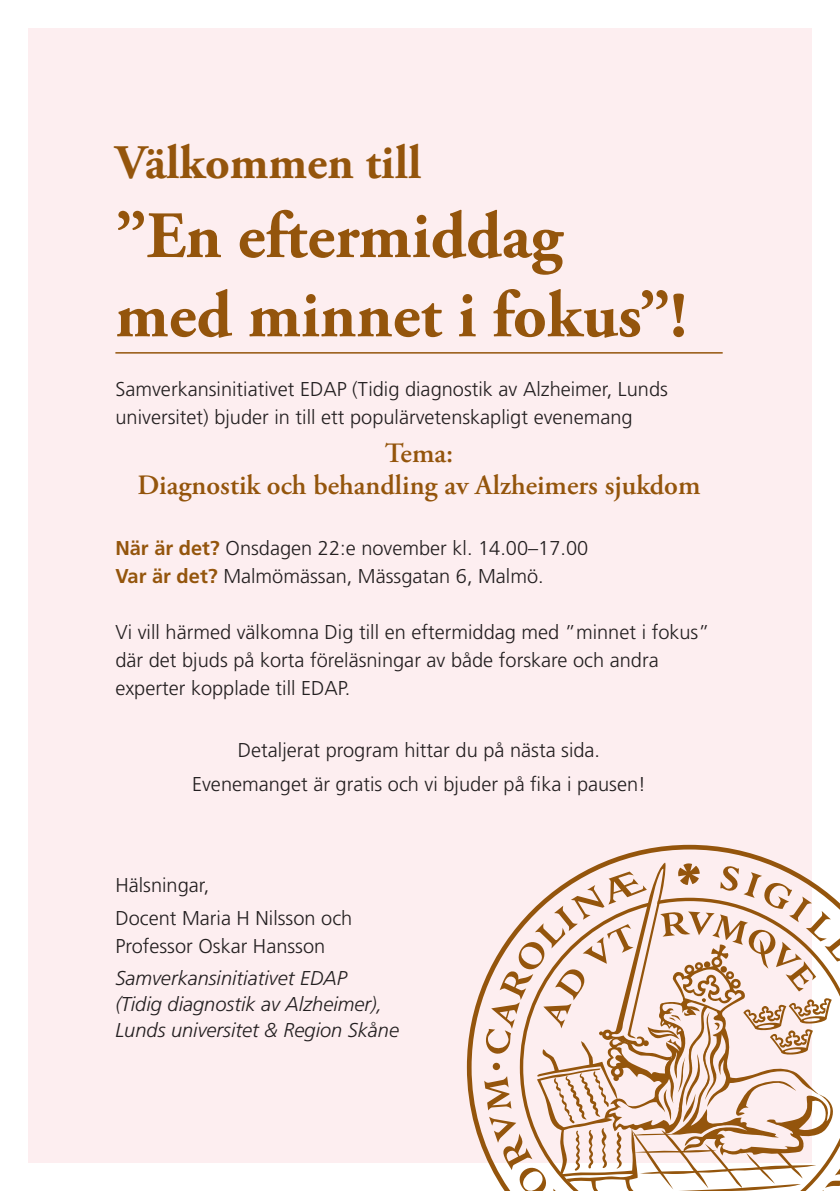
<style>
.page{position:relative;width:840px;height:1191px;background:#fff}
.page>*{position:absolute;margin:0;border:0;box-sizing:border-box;transform-origin:0 0}
.t1{font:700 66px/79.2px "Adobe Garamond Pro";color:#94550c}
.t2{font:700 48px "Adobe Garamond Pro";color:#94550c}
.t3{font:600 28px/32px "Adobe Garamond Pro";color:#94550c;text-align:center}
.t4{font:300 20px/28px "Frutiger LT Std";color:#231f20}
.t5{font:italic 300 20px/26px "Frutiger LT Std";color:#231f20}
.s1{font-weight:700;color:#94550c}
</style>
<div class="page">
<div style="left:28px;top:28px;width:783px;height:1134px;background:#fdeef0"></div>
<hr style="left:115px;top:352px;width:607px;height:1px;background:#94550c">
<svg style="left:466px;top:845px;width:346px;height:318px"></svg>
<svg style="left:484px;top:859px;width:355px;height:332px"></svg>
<h2 class="t2" style="left:115px;top:135px;width:307px">Välkommen till</h2>
<h1 class="t1" style="left:115px;top:198px;width:572px">”En eftermiddag med minnet i fokus”!</h1>
<p class="t4" style="left:115px;top:375px;width:553px">Samverkansinitiativet EDAP (Tidig diagnostik av Alzheimer, Lunds universitet) bjuder in till ett populärvetenskapligt evenemang</p>
<h3 class="t3" style="left:137px;top:437px;width:564px">Tema:<br>Diagnostik och behandling av Alzheimers sjukdom</h3>
<p class="t4" style="left:115px;top:535px;width:474px"><span class="s1">När är det?</span> Onsdagen 22:e november kl. 14.00–17.00<br><span class="s1">Var är det?</span> Malmömässan, Mässgatan 6, Malmö.</p>
<p class="t4" style="left:115px;top:619px;width:595px">Vi vill härmed välkomna Dig till en eftermiddag med ”minnet i fokus” där det bjuds på korta föreläsningar av både forskare och andra experter kopplade till EDAP.</p>
<p class="t4" style="left:192px;top:733px;width:455px;line-height:33.6px;text-align:center">Detaljerat program hittar du på nästa sida.<br>Evenemanget är gratis och vi bjuder på fika i pausen!</p>
<p class="t4" style="left:115px;top:868px;width:238px;line-height:33.6px">Hälsningar,<br>Docent Maria H Nilsson och</p>
<p class="t4" style="left:115px;top:932px;width:211px">Professor Oskar Hansson</p>
<p class="t5" style="left:115px;top:965px;width:285px">Samverkansinitiativet EDAP<br>(Tidig diagnostik av Alzheimer),<br>Lunds universitet &amp; Region Skåne</p>
</div>
